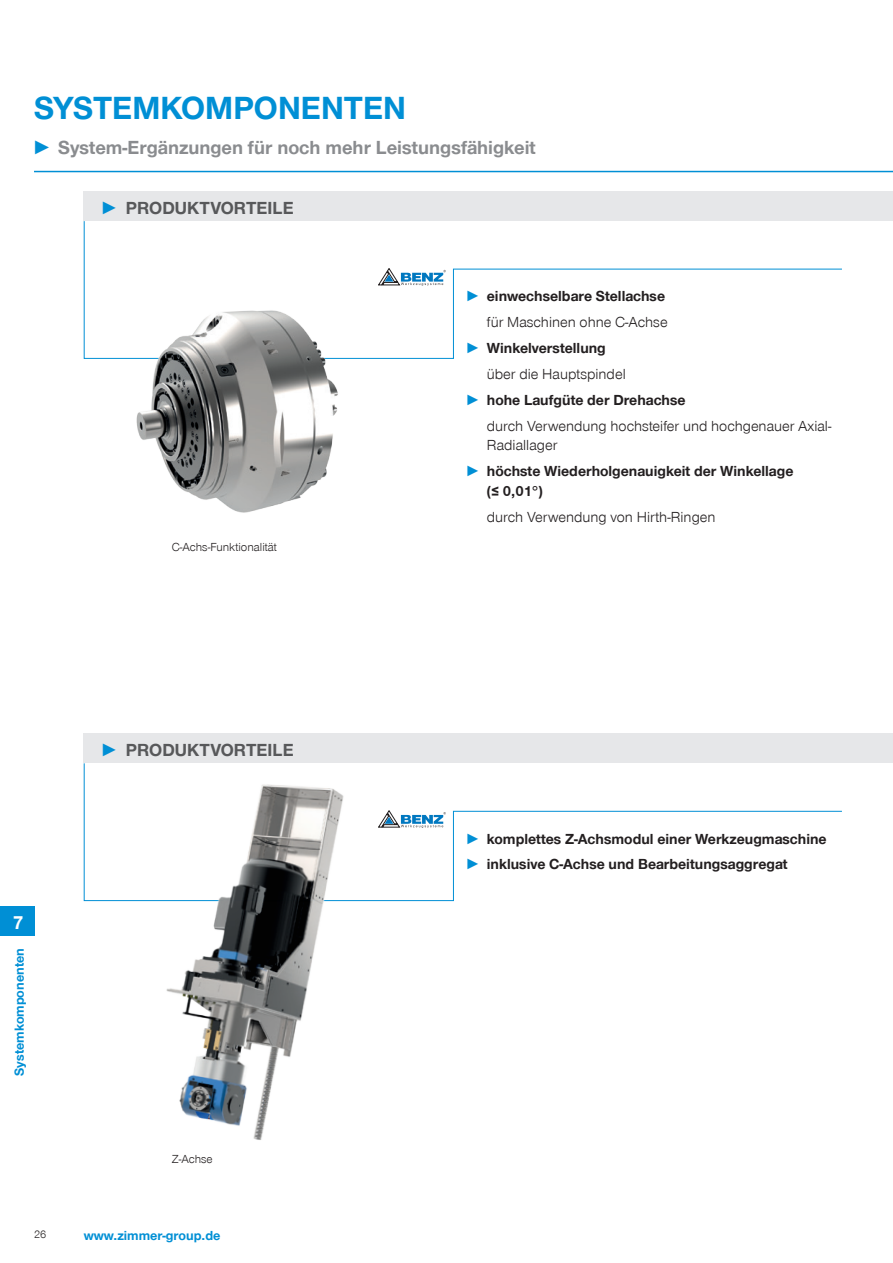
<style>
.page{position:relative;width:893px;height:1263px;background:#fff}
.page>*{position:absolute;margin:0;border:0;box-sizing:border-box;transform-origin:0 0}
.t1{font:700 33px "Zimmer Group Sans";color:#008fd5}
.t2{font:700 19.5px "Zimmer Group Sans";color:#8a8c8f}
.t3{font:700 19.5px "Zimmer Group Sans";color:#fff}
.t4{font:700 18px "Zimmer Group Sans";color:#57585a}
.t5{font:700 15px/25.8px "Zimmer Group Sans";color:#231f20}
.t6{font:300 15px "Zimmer Group Sans";color:#231f20}
.t7{font:700 13.5px "Zimmer Group Sans";color:#008fd5}
.t8{font:300 12px "Zimmer Group Sans";color:#231f20}
.t9{font:300 11.25px "Zimmer Group Sans";color:#231f20}
.s1{color:#008fd5}
.s2{font-weight:300}
</style>
<div class="page">
<div style="left:84px;top:191px;width:809px;height:30px;background:#e6e7e9"></div>
<hr style="left:34px;top:171px;width:859px;height:1px;background:#008fd5">
<div style="left:0;top:906px;width:34px;height:29px;background:#008fd5"></div>
<div style="left:84px;top:733px;width:809px;height:30px;background:#e6e7e9"></div>
<svg style="left:83px;top:762px;width:759px;height:139px"></svg>
<svg style="left:83px;top:220px;width:759px;height:139px"></svg>
<img style="left:129px;top:307px;width:216px;height:206px">
<img style="left:156px;top:776px;width:203px;height:364px">
<svg style="left:379px;top:268px;width:67px;height:18px"></svg>
<svg style="left:379px;top:811px;width:67px;height:17px"></svg>
<h1 class="t1" style="left:34px;top:86px;width:374px">systemkomponenten</h1>
<h2 class="t2" style="left:33px;top:134px;width:505px"><span class="s1">►</span> System-Ergänzungen für noch mehr Leistungsfähigkeit</h2>
<p class="t4" style="left:100px;top:196px;width:195px"><span class="s1">►</span> produktvorteile</p>
<p class="t8" style="left:172px;top:539px;width:107px">C-Achs-Funktionalität</p>
<p class="t5" style="left:466px;top:283px;width:201px"><span class="s1">►</span> einwechselbare Stellachse</p>
<p class="t6" style="left:487px;top:313px;width:182px">für Maschinen ohne C-Achse</p>
<p class="t5" style="left:466px;top:335px;width:142px"><span class="s1">►</span> Winkelverstellung</p>
<p class="t6" style="left:487px;top:364px;width:140px">über die Hauptspindel</p>
<p class="t5" style="left:466px;top:386px;width:222px"><span class="s1">►</span> hohe Laufgüte der Drehachse</p>
<p class="t6" style="left:487px;top:416px;width:346px">durch Verwendung hochsteifer und hochgenauer Axial-</p>
<p class="t5" style="left:466px;top:432px;width:329px;text-indent:21px"><span class="s2">Radiallager<br></span><span class="s1">►</span> höchste Wiederholgenauigkeit der Winkellage</p>
<p class="t5" style="left:487px;top:477px;width:57px">(≤ 0,01°)</p>
<p class="t6" style="left:487px;top:507px;width:230px">durch Verwendung von H irth-Ringen</p>
<p class="t4" style="left:100px;top:738px;width:195px"><span class="s1">►</span> Produktvorteile</p>
<h2 class="t3" style="left:13px;top:909px;width:12px">7</h2>
<p class="t7" style="left:10px;top:1076px;width:129px;rotate:-90deg">Systemkomponenten</p>
<p class="t8" style="left:172px;top:1151px;width:42px">Z-Achse</p>
<p class="t9" style="left:34px;top:1227px;width:14px">26</p>
<p class="t7" style="left:84px;top:1226px;width:138px">www.zimmer-group.de</p>
<p class="t5" style="left:466px;top:825px;width:363px"><span class="s1">►</span> komplettes Z-Achsmodul einer Werkzeugmaschine <span class="s1">►</span> inklusive C-Achse und Bearbeitungsaggregat</p>
</div>
